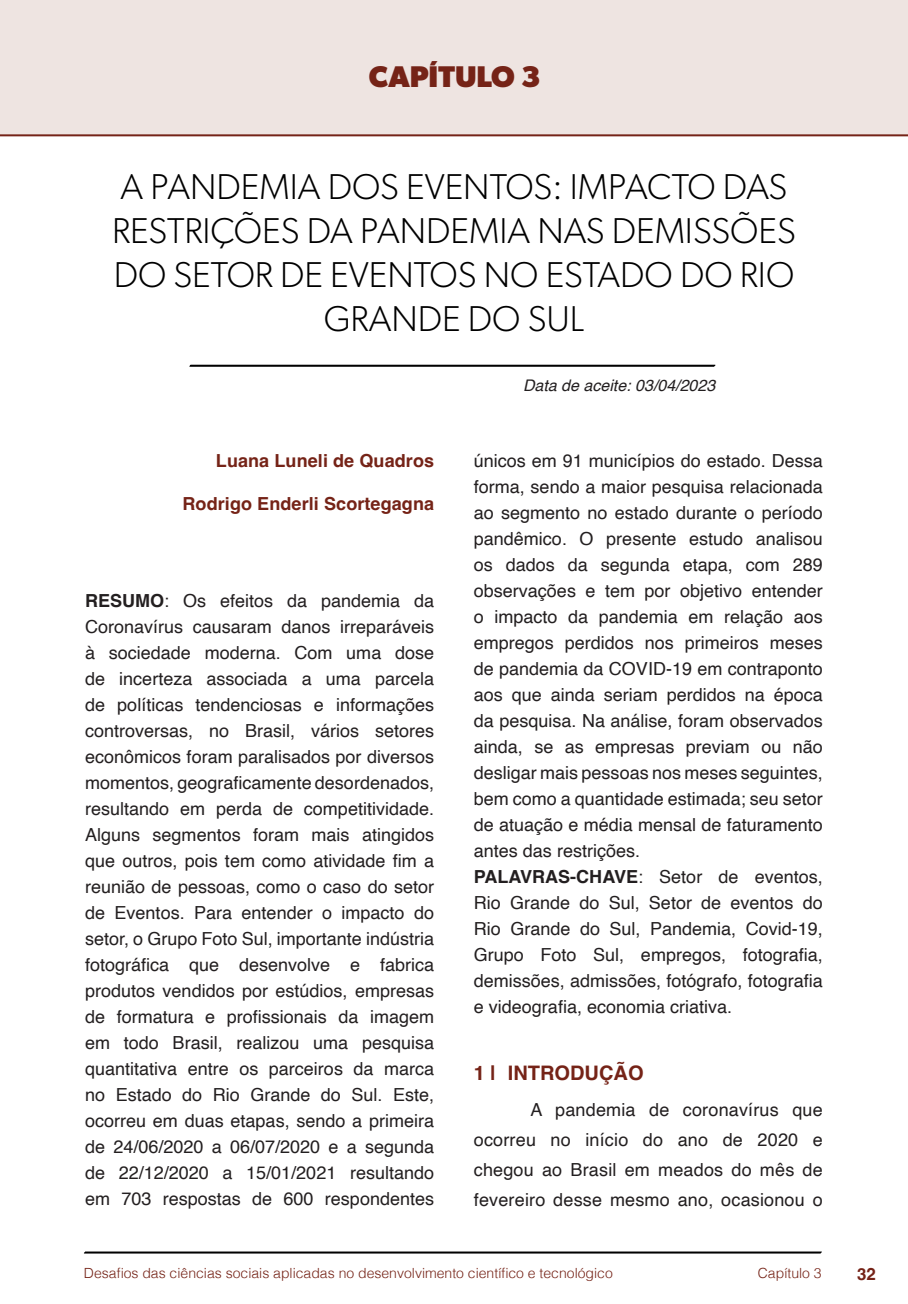
<style>
.page{position:relative;width:908px;height:1304px;background:#fff}
.page>*{position:absolute;margin:0;border:0;box-sizing:border-box;transform-origin:0 0}
.t1{font:300 36px/44px "Gibson";color:#000;text-align:center}
.t2{font:700 30px "Gibson";color:#752317}
.t3{font:700 20px "Helvetica";color:#752317}
.t4{font:18px/26px "Helvetica";color:#231f20;text-align:justify}
.t5{font:700 18px "Helvetica";letter-spacing:.005em;color:#752317}
.t6{font:700 16.8px "Helvetica";color:#752317}
.t7{font:italic 16px "Helvetica";color:#231f20}
.t8{font:300 14px "Helvetica";color:#752317}
.s1{font-weight:700}
</style>
<div class="page">
<svg style="left:84px;top:1251px;width:737px;height:3px;background:#515151"></svg>
<svg style="left:189px;top:364px;width:526px;height:3px;background:#4f4f4f"></svg>
<div style="left:0;top:0;width:907px;height:136px;background:#eee4e1"></div>
<div style="left:44px;top:72px;width:68px;height:61px;background:#eee4e1"></div>
<h2 class="t2" style="left:369px;top:58px;width:173px">CAPÍTULO 3</h2>
<h1 class="t1" style="left:112px;top:164px;width:685px">A PANDEMIA DOS EVENTOS: IMPACTO DAS<br>RESTRIÇÕES DA PANDEMIA NAS DEMISSÕES<br>DO SETOR DE EVENTOS NO ESTADO DO RIO<br>GRANDE DO SUL</h1>
<p class="t5" style="left:216px;top:450px;width:220px">Luana Luneli de Quadros</p>
<p class="t5" style="left:182px;top:492px;width:253px">Rodrigo Enderli Scortegagna</p>
<p class="t4" style="left:85px;top:588px;width:350px"><span class="s1">RESUMO</span>: Os efeitos da pandemia da Coronavírus causaram danos irreparáveis à sociedade moderna. Com uma dose de incerteza associada a uma parcela de políticas tendenciosas e informações controversas, no Brasil, vários setores econômicos foram paralisados por diversos momentos, geograficamente desordenados, resultando em perda de competitividade.<br>Alguns segmentos foram mais atingidos que outros, pois tem como atividade fim a reunião de pessoas, como o caso do setor de Eventos. Para entender o impacto do setor, o Grupo Foto Sul, importante indústria fotográfica que desenvolve e fabrica produtos vendidos por estúdios, empresas de formatura e profissionais da imagem em todo Brasil, realizou uma pesquisa quantitativa entre os parceiros da marca no Estado do Rio Grande do Sul. Este, ocorreu em duas etapas, sendo a primeira de 24/06/2020 a 06/07/2020 e a segunda de 22/12/2020 a 15/01/2021 resultando em 703 respostas de 600 respondentes</p>
<p class="t7" style="left:523px;top:373px;width:194px">Data de aceite: 03/04/2023</p>
<p class="t4" style="left:473px;top:448px;width:350px;text-align:left">únicos em 91 municípios do estado. Dessa forma, sendo a maior pesquisa relacionada ao segmento no estado durante o período pandêmico. O presente estudo analisou os dados da segunda etapa, com 289 observações e tem por objetivo entender o impacto da pandemia em relação aos empregos perdidos nos primeiros meses de pandemia da COVID-19 em contraponto aos que ainda seriam perdidos na época da pesquisa. Na análise, foram observados ainda, se as empresas previam ou não desligar mais pessoas nos meses seguintes, bem como a quantidade estimada; seu setor de atuação e média mensal de faturamento antes das restrições.<br><span class="s1">PALAVRAS-CHAVE</span>: Setor de eventos, Rio Grande do Sul, Setor de eventos do Rio Grande do Sul, Pandemia, Covid-19, Grupo Foto Sul, empregos, fotografia, demissões, admissões, fotógrafo, fotografia e videografia, economia criativa.</p>
<p class="t3" style="left:473px;top:1061px;width:171px">1 | INTRODUÇÃO</p>
<p class="t4" style="left:473px;top:1095px;width:350px;line-height:30px;text-indent:57px">A pandemia de coronavírus que ocorreu no início do ano de 2020 e chegou ao Brasil em meados do mês de fevereiro desse mesmo ano, ocasionou o</p>
<p class="t8" style="left:84px;top:1261px;width:530px">Desafios das ciências sociais aplicadas no desenvolvimento científico e tecnológico</p>
<p class="t8" style="left:757px;top:1261px;width:65px">Capítulo 3</p>
<p class="t6" style="left:856px;top:1264px;width:20px">32</p>
</div>
